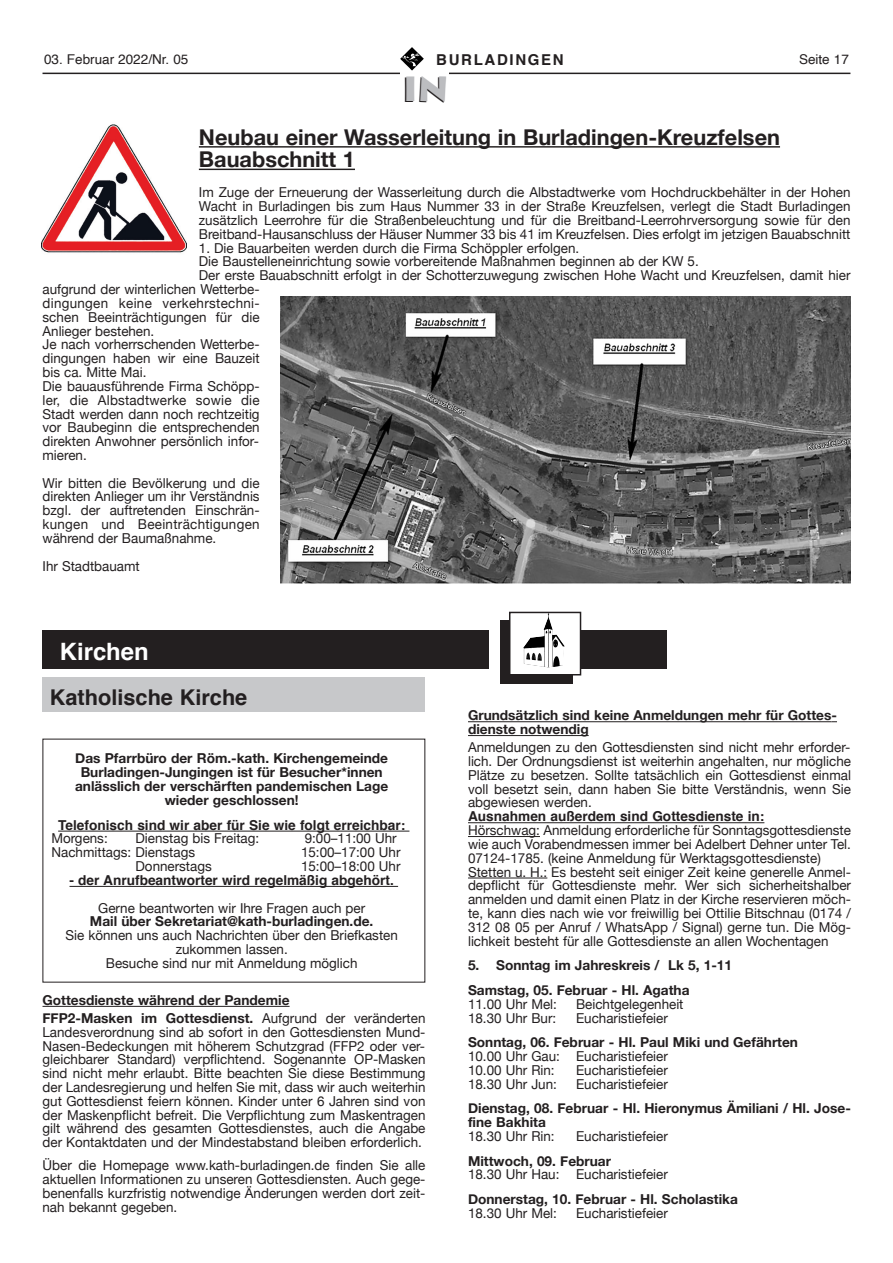
<style>
.page{position:relative;width:893px;height:1263px;background:#fff}
.page>*{position:absolute;margin:0;border:0;box-sizing:border-box;transform-origin:0 0}
.t1{font:900 34.5px "Lithos Pro";color:#231f20}
.t2{font:700 24px "Helvetica";color:#fff}
.t3{font:700 21.75px/22.5px "Helvetica Neue";color:#231f20}
.t4{font:700 21.75px "Helvetica";color:#231f20}
.t5{font:700 15px "Helvetica";letter-spacing:.11em;color:#231f20}
.t6{font:13.65px/13.8px "Helvetica Neue";color:#231f20;text-align:justify}
.t7{font:700 13.65px/13.8px "Helvetica Neue";color:#231f20}
.t8{font:700 13.65px "Helvetica";color:#231f20}
.t9{font:13.5px "Helvetica";color:#231f20}
.s1{font-weight:700}
</style>
<div class="page">
<hr style="left:43px;top:73px;width:807px;height:1px;background:#231f20">
<div style="left:400px;top:43px;width:49px;height:32px;background:#fff"></div>
<img style="left:400px;top:47px;width:24px;height:24px">
<div style="left:43px;top:630px;width:446px;height:38px;background:#231f20"></div>
<div style="left:500px;top:620px;width:73px;height:64px;background:#231f20"></div>
<div style="left:510px;top:612px;width:70px;height:63px;background:#fff"></div>
<img style="left:523px;top:615px;width:42px;height:52px">
<div style="left:509px;top:612px;width:72px;height:63px;border:2px solid #231f20"></div>
<div style="left:581px;top:630px;width:85px;height:38px;background:#231f20"></div>
<hr style="left:43px;top:1006px;width:247px;height:1px;background:#231f20">
<hr style="left:468px;top:721px;width:363px;height:1px;background:#231f20">
<hr style="left:468px;top:735px;width:121px;height:1px;background:#231f20">
<hr style="left:468px;top:822px;width:296px;height:1px;background:#231f20">
<hr style="left:468px;top:836px;width:72px;height:1px;background:#231f20">
<hr style="left:468px;top:877px;width:79px;height:1px;background:#231f20">
<hr style="left:58px;top:831px;width:351px;height:1px;background:#231f20">
<hr style="left:70px;top:886px;width:328px;height:1px;background:#231f20">
<div style="left:43px;top:678px;width:382px;height:34px;background:#c7c8ca"></div>
<hr style="left:199px;top:146px;width:581px;height:2px;background:#231f20">
<hr style="left:199px;top:169px;width:156px;height:1px;background:#231f20">
<img style="left:42px;top:124px;width:145px;height:129px">
<img style="left:280px;top:297px;width:570px;height:287px">
<p class="t9" style="left:44px;top:53px;width:146px">03. Februar 2022/Nr. 05</p>
<p class="t5" style="left:436px;top:53px;width:129px">BURLADINGEN</p>
<p class="t9" style="left:799px;top:53px;width:51px">Seite 17</p>
<p class="t1" style="left:401px;top:70px;width:48px">IN</p>
<p class="t3" style="left:199px;top:125px;width:583px">Neubau einer Wasserleitung in Burladingen-Kreuzfelsen<br>Bauabschnitt 1</p>
<p class="t6" style="left:199px;top:185px;width:653px">Im Zuge der Erneuerung der Wasserleitung durch die Albstadtwerke vom Hochdruckbehälter in der Hohen Wacht in Burladingen bis zum Haus Nummer 33 in der Straße Kreuzfelsen, verlegt die Stadt Burladingen zusätzlich Leerrohre für die Straßenbeleuchtung und für die Breitband-Leerrohrversorgung sowie für den Breitband-Hausanschluss der Häuser Nummer 33 bis 41 im Kreuzfelsen. Dies erfolgt im jetzigen Bauabschnitt</p>
<p class="t6" style="left:199px;top:241px;width:382px">1. Die Bauarbeiten werden durch die Firma Schöppler erfolgen.</p>
<p class="t6" style="left:199px;top:255px;width:501px">Die Baustelleneinrichtung sowie vorbereitende Maßnahmen beginnen ab der KW 5.</p>
<p class="t6" style="left:43px;top:268px;width:809px;text-align:left;text-indent:156px">Der erste Bauabschnitt erfolgt in der Schotterzuwegung zwischen Hohe Wacht und Kreuzfelsen, damit hier aufgrund der winterlichen Wetterbe-<br>dingungen keine verkehrstechni-<br>schen Beeinträchtigungen für die<br>Anlieger bestehen.</p>
<p class="t6" style="left:43px;top:337px;width:219px">Je nach vorherrschenden Wetterbe&shy;dingungen haben wir eine Bauzeit bis ca. Mitte Mai.</p>
<p class="t6" style="left:43px;top:379px;width:219px">Die bauausführende Firma Schöpp&shy;ler, die Albstadtwerke sowie die Stadt werden dann noch rechtzeitig vor Baubeginn die entsprechenden direkten Anwohner persönlich infor&shy;mieren.</p>
<p class="t6" style="left:43px;top:476px;width:219px">Wir bitten die Bevölkerung und die direkten Anlieger um ihr Verständnis bzgl. der auftretenden Einschrän&shy;kungen und Beeinträchtigungen während der Baumaßnahme.</p>
<p class="t6" style="left:43px;top:559px;width:99px">Ihr Stadtbauamt</p>
<p class="t2" style="left:60px;top:641px;width:91px">Kirchen</p>
<p class="t4" style="left:50px;top:688px;width:199px">Katholische Kirche</p>
<p class="t7" style="left:75px;top:751px;width:315px;text-align:center">Das Pfarrbüro der Röm.-kath. Kirchengemeinde Burladingen-Jungingen ist für Besucher*innen anlässlich der verschärften pandemischen Lage wieder geschlossen!</p>
<p class="t8" style="left:58px;top:819px;width:349px">Telefonisch sind wir aber für Sie wie folgt erreichbar:</p>
<p class="t6" style="left:52px;top:831px;width:58px">Morgens:</p>
<p class="t6" style="left:136px;top:831px;width:125px">Dienstag bis Freitag:</p>
<p class="t6" style="left:305px;top:831px;width:94px">9:00–11:00 Uhr</p>
<p class="t6" style="left:52px;top:845px;width:145px">Nachmittags: Dienstags</p>
<p class="t6" style="left:301px;top:845px;width:101px">15:00–17:00 Uhr</p>
<p class="t6" style="left:136px;top:859px;width:78px">Donnerstags</p>
<p class="t6" style="left:301px;top:859px;width:101px">15:00–18:00 Uhr</p>
<p class="t8" style="left:70px;top:874px;width:326px">- der Anrufbeantworter wird regelmäßig abgehört.</p>
<p class="t6" style="left:98px;top:900px;width:269px">Gerne beantworten wir Ihre Fragen auch per</p>
<p class="t7" style="left:90px;top:914px;width:285px">Mail über Sekretariat@kath-burladingen.de.</p>
<p class="t6" style="left:66px;top:928px;width:334px;text-align:center">Sie können uns auch Nachrichten über den Briefkasten zukommen lassen.</p>
<p class="t6" style="left:106px;top:956px;width:253px">Besuche sind nur mit Anmeldung möglich</p>
<p class="t7" style="left:43px;top:993px;width:249px">Gottesdienste während der Pandemie</p>
<p class="t6" style="left:43px;top:1011px;width:384px"><span class="s1">FFP2-Masken im Gottesdienst.</span> Aufgrund der veränderten Landesverordnung sind ab sofort in den Gottesdiensten Mund-Nasen-Bedeckungen mit höherem Schutzgrad (FFP2 oder ver&shy;gleichbarer Standard) verpflichtend. Sogenannte OP-Masken sind nicht mehr erlaubt. Bitte beachten Sie diese Bestimmung der Landesregierung und helfen Sie mit, dass wir auch weiterhin gut Gottesdienst feiern können. Kinder unter 6 Jahren sind von der Maskenpflicht befreit. Die Verpflichtung zum Maskentragen gilt während des gesamten Gottesdienstes, auch die Angabe der Kontaktdaten und der Mindestabstand bleiben erforderlich.</p>
<p class="t6" style="left:43px;top:1158px;width:384px">Über die Homepage www.kath-burladingen.de finden Sie alle aktuellen Informationen zu unseren Gottesdiensten. Auch gege&shy;benenfalls kurzfristig notwendige Änderungen werden dort zeit&shy;nah bekannt gegeben.</p>
<p class="t7" style="left:468px;top:708px;width:370px">Grundsätzlich sind keine Anmeldungen mehr für Gottes&shy;dienste notwendig</p>
<p class="t6" style="left:468px;top:740px;width:384px">Anmeldungen zu den Gottesdiensten sind nicht mehr erforder&shy;lich. Der Ordnungsdienst ist weiterhin angehalten, nur mögliche Plätze zu besetzen. Sollte tatsächlich ein Gottesdienst einmal voll besetzt sein, dann haben Sie bitte Verständnis, wenn Sie abgewiesen werden.</p>
<p class="t8" style="left:468px;top:811px;width:298px">Ausnahmen außerdem sind Gottesdienste in:</p>
<p class="t6" style="left:468px;top:823px;width:384px">Hörschwag: Anmeldung erforderliche für Sonntagsgottesdienste wie auch Vorabendmessen immer bei Adelbert Dehner unter Tel.<br>07124-1785. (keine Anmeldung für Werktagsgottesdienste)</p>
<p class="t6" style="left:468px;top:864px;width:384px">Stetten u. H.: Es besteht seit einiger Zeit keine generelle Anmel&shy;depflicht für Gottesdienste mehr. Wer sich sicherheitshalber anmelden und damit einen Platz in der Kirche reservieren möch&shy;te, kann dies nach wie vor freiwillig bei Ottilie Bitschnau (0174 / 312 08 05 per Anruf / WhatsApp / Signal) gerne tun. Die Mög&shy;lichkeit besteht für alle Gottesdienste an allen Wochentagen</p>
<p class="t7" style="left:468px;top:958px;width:266px">5. Sonntag im Jahreskreis / Lk 5, 1-11</p>
<p class="t7" style="left:468px;top:983px;width:223px">Samstag, 05. Februar - Hl. Agatha</p>
<p class="t6" style="left:468px;top:997px;width:90px">11.00 Uhr Mel:</p>
<p class="t6" style="left:576px;top:997px;width:109px">Beichtgelegenheit</p>
<p class="t6" style="left:468px;top:1010px;width:90px">18.30 Uhr Bur:</p>
<p class="t6" style="left:576px;top:1010px;width:93px">Eucharistiefeier</p>
<p class="t7" style="left:468px;top:1035px;width:332px">Sonntag, 06. Februar - Hl. Paul Miki und Gefährten</p>
<p class="t6" style="left:468px;top:1049px;width:201px">10.00 Uhr Gau: Eucharistiefeier</p>
<p class="t6" style="left:468px;top:1063px;width:88px">10.00 Uhr Rin:</p>
<p class="t6" style="left:576px;top:1063px;width:93px">Eucharistiefeier</p>
<p class="t6" style="left:468px;top:1077px;width:90px">18.30 Uhr Jun:</p>
<p class="t6" style="left:576px;top:1077px;width:93px">Eucharistiefeier</p>
<p class="t7" style="left:468px;top:1101px;width:384px">Dienstag, 08. Februar - Hl. Hieronymus Ämiliani / Hl. Jose&shy;fine Bakhita</p>
<p class="t6" style="left:468px;top:1129px;width:88px">18.30 Uhr Rin:</p>
<p class="t6" style="left:576px;top:1129px;width:93px">Eucharistiefeier</p>
<p class="t7" style="left:468px;top:1153px;width:145px">Mittwoch, 09. Februar</p>
<p class="t6" style="left:468px;top:1167px;width:201px">18.30 Uhr Hau: Eucharistiefeier</p>
<p class="t7" style="left:468px;top:1192px;width:271px">Donnerstag, 10. Februar - Hl. Scholastika</p>
<p class="t6" style="left:468px;top:1206px;width:90px">18.30 Uhr Mel:</p>
<p class="t6" style="left:576px;top:1206px;width:93px">Eucharistiefeier</p>
</div>
